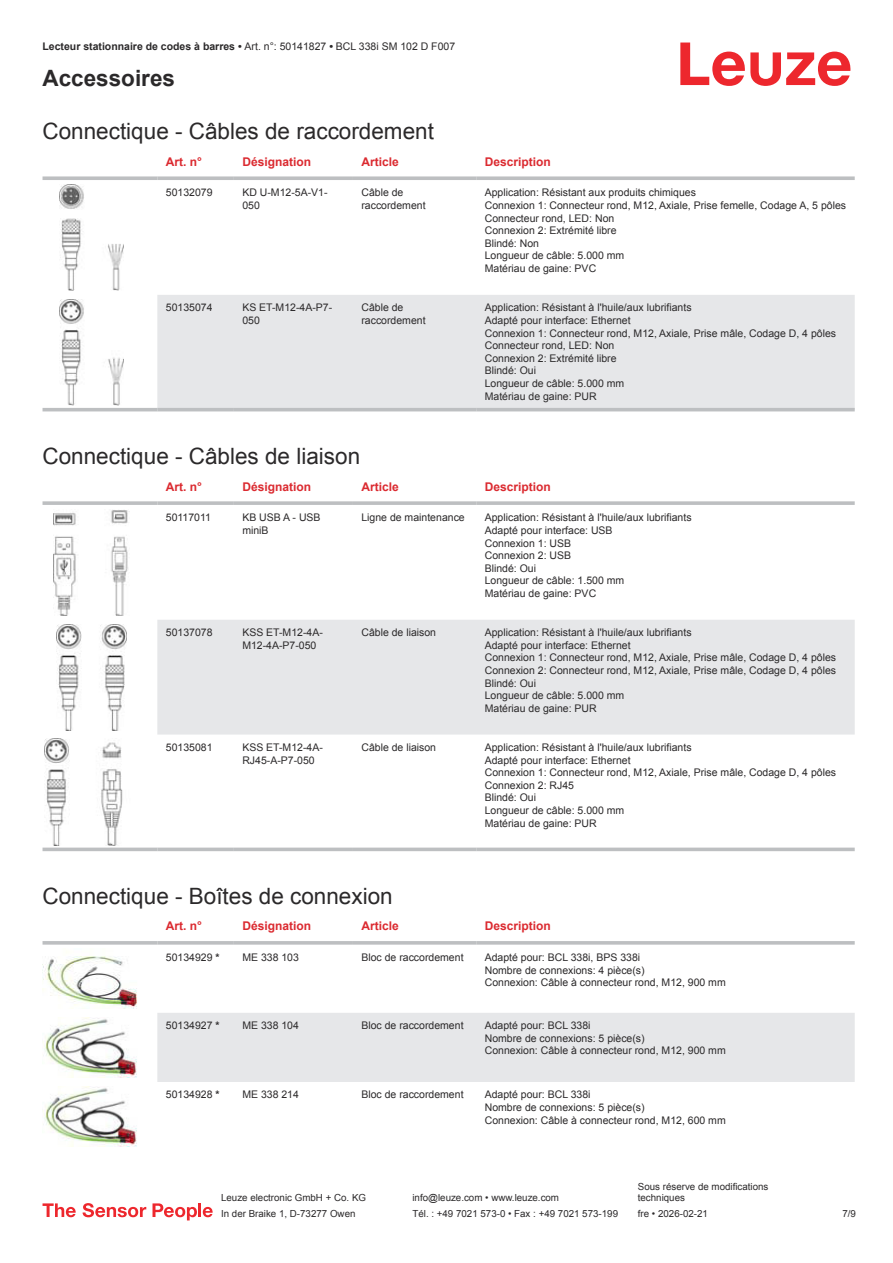
<style>
.page{position:relative;width:893px;height:1263px;background:#fff}
.page>*{position:absolute;margin:0;border:0;box-sizing:border-box;transform-origin:0 0}
.t1{font:22.5px "Arial";color:#2b292a}
.t2{font:700 22.5px "Arial";color:#2b292a}
.t3{font:700 12px "Arial";color:#db2a30}
.t4{font:10.5px/12.6px "Arial";color:#2b292a}
.t5{font:700 10.5px "Arial";color:#2b292a}
.t6{font:9.75px/11.7px "Arial";color:#2b292a}
.s1{font-weight:400}
.s2{font-weight:700}
</style>
<div class="page">
<svg style="left:680px;top:43px;width:170px;height:43px"></svg>
<div style="left:157px;top:295px;width:698px;height:113px;background:#e6e7e9"></div>
<svg style="left:43px;top:176px;width:114px;height:4px"></svg>
<svg style="left:157px;top:176px;width:77px;height:4px"></svg>
<svg style="left:234px;top:176px;width:119px;height:4px"></svg>
<svg style="left:353px;top:176px;width:123px;height:4px"></svg>
<svg style="left:476px;top:176px;width:379px;height:4px;background:#c4c6c8"></svg>
<hr style="left:43px;top:408px;width:114px;height:3px;background:#bdbfc1">
<hr style="left:157px;top:408px;width:77px;height:3px;background:#bdbfc1">
<hr style="left:234px;top:408px;width:119px;height:3px;background:#bdbfc1">
<hr style="left:353px;top:408px;width:123px;height:3px;background:#bdbfc1">
<hr style="left:476px;top:408px;width:379px;height:3px;background:#bdbfc1">
<img style="left:59px;top:184px;width:65px;height:107px">
<img style="left:59px;top:299px;width:65px;height:106px">
<svg style="left:43px;top:615px;width:812px;height:237px"></svg>
<div style="left:157px;top:620px;width:698px;height:114px;background:#e6e7e9"></div>
<svg style="left:43px;top:501px;width:114px;height:4px"></svg>
<svg style="left:157px;top:501px;width:77px;height:4px"></svg>
<svg style="left:234px;top:501px;width:119px;height:4px"></svg>
<svg style="left:353px;top:501px;width:123px;height:4px"></svg>
<svg style="left:476px;top:501px;width:379px;height:4px;background:#c3c5c7"></svg>
<hr style="left:43px;top:848px;width:114px;height:3px;background:#bdbfc1">
<hr style="left:157px;top:848px;width:77px;height:3px;background:#bdbfc1">
<hr style="left:234px;top:848px;width:119px;height:3px;background:#bdbfc1">
<hr style="left:353px;top:848px;width:123px;height:3px;background:#bdbfc1">
<hr style="left:476px;top:848px;width:379px;height:3px;background:#bdbfc1">
<img style="left:53px;top:510px;width:77px;height:105px">
<img style="left:56px;top:624px;width:70px;height:106px">
<img style="left:45px;top:739px;width:93px;height:106px">
<div style="left:157px;top:1013px;width:698px;height:69px;background:#e6e7e9"></div>
<svg style="left:43px;top:941px;width:114px;height:4px"></svg>
<svg style="left:157px;top:941px;width:77px;height:4px"></svg>
<svg style="left:234px;top:941px;width:119px;height:4px"></svg>
<svg style="left:353px;top:941px;width:123px;height:4px"></svg>
<svg style="left:476px;top:941px;width:379px;height:4px;background:#c3c5c7"></svg>
<img style="left:43px;top:956px;width:94px;height:52px">
<img style="left:43px;top:1017px;width:94px;height:61px">
<img style="left:43px;top:1086px;width:94px;height:61px">
<svg style="left:43px;top:1203px;width:33px;height:14px"></svg>
<svg style="left:83px;top:1203px;width:63px;height:14px"></svg>
<svg style="left:153px;top:1203px;width:44px;height:17px"></svg>
<hr style="left:198px;top:1203px;width:3px;height:14px;background:#ed272d">
<svg style="left:203px;top:1207px;width:10px;height:10px"></svg>
<p class="t5" style="left:43px;top:43px;width:414px">Lecteur stationnaire de codes à barres • <span class="s1">Art. n°: 50141827</span> • <span class="s1">BCL 338i SM 102 D F007</span></p>
<h1 class="t2" style="left:43px;top:70px;width:134px">Accessoires</h1>
<h1 class="t1" style="left:43px;top:123px;width:393px">Connectique - Câbles de raccordement</h1>
<p class="t3" style="left:166px;top:157px;width:38px">Art. n°</p>
<p class="t3" style="left:242px;top:157px;width:70px">Désignation</p>
<p class="t3" style="left:361px;top:157px;width:39px">Article</p>
<p class="t3" style="left:485px;top:157px;width:68px">Description</p>
<p class="t4" style="left:166px;top:187px;width:48px">50132079</p>
<p class="t4" style="left:242px;top:187px;width:87px">KD U-M12-5A-V1-<br>050</p>
<p class="t4" style="left:361px;top:187px;width:66px">Câble de raccordement</p>
<p class="t4" style="left:485px;top:187px;width:363px">Application: Résistant aux produits chimiques<br>Connexion 1: Connecteur rond, M12, Axiale, Prise femelle, Codage A, 5 pôles Connecteur rond, LED: Non<br>Connexion 2: Extrémité libre<br>Blindé: Non<br>Longueur de câble: 5.000 mm<br>Matériau de gaine: PVC</p>
<p class="t4" style="left:166px;top:302px;width:48px">50135074</p>
<p class="t4" style="left:242px;top:302px;width:91px">KS ET-M12-4A-P7-<br>050</p>
<p class="t4" style="left:361px;top:302px;width:66px">Câble de raccordement</p>
<p class="t4" style="left:485px;top:302px;width:353px">Application: Résistant à l'huile/aux lubrifiants<br>Adapté pour interface: Ethernet<br>Connexion 1: Connecteur rond, M12, Axiale, Prise mâle, Codage D, 4 pôles Connecteur rond, LED: Non<br>Connexion 2: Extrémité libre<br>Blindé: Oui<br>Longueur de câble: 5.000 mm<br>Matériau de gaine: PUR</p>
<h1 class="t1" style="left:43px;top:448px;width:319px">Connectique - Câbles de liaison</h1>
<p class="t3" style="left:166px;top:482px;width:38px">Art. n°</p>
<p class="t3" style="left:242px;top:482px;width:70px">Désignation</p>
<p class="t3" style="left:361px;top:482px;width:39px">Article</p>
<p class="t3" style="left:485px;top:482px;width:68px">Description</p>
<p class="t4" style="left:166px;top:512px;width:47px">50117011</p>
<p class="t4" style="left:242px;top:512px;width:80px">KB USB A - USB miniB</p>
<p class="t4" style="left:361px;top:512px;width:105px">Ligne de maintenance</p>
<p class="t4" style="left:485px;top:512px;width:208px">Application: Résistant à l'huile/aux lubrifiants<br>Adapté pour interface: USB<br>Connexion 1: USB<br>Connexion 2: USB<br>Blindé: Oui<br>Longueur de câble: 1.500 mm<br>Matériau de gaine: PVC</p>
<p class="t4" style="left:166px;top:627px;width:48px">50137078</p>
<p class="t4" style="left:242px;top:627px;width:82px">KSS ET-M12-4A-<br>M12-4A-P7-050</p>
<p class="t4" style="left:361px;top:627px;width:76px">Câble de liaison</p>
<p class="t4" style="left:485px;top:627px;width:353px">Application: Résistant à l'huile/aux lubrifiants<br>Adapté pour interface: Ethernet<br>Connexion 1: Connecteur rond, M12, Axiale, Prise mâle, Codage D, 4 pôles Connexion 2: Connecteur rond, M12, Axiale, Prise mâle, Codage D, 4 pôles Blindé: Oui<br>Longueur de câble: 5.000 mm<br>Matériau de gaine: PUR</p>
<p class="t4" style="left:166px;top:742px;width:48px">50135081</p>
<p class="t4" style="left:242px;top:742px;width:82px">KSS ET-M12-4A-<br>RJ45-A-P7-050</p>
<p class="t4" style="left:361px;top:742px;width:76px">Câble de liaison</p>
<p class="t4" style="left:485px;top:742px;width:353px">Application: Résistant à l'huile/aux lubrifiants<br>Adapté pour interface: Ethernet<br>Connexion 1: Connecteur rond, M12, Axiale, Prise mâle, Codage D, 4 pôles Connexion 2: RJ45<br>Blindé: Oui<br>Longueur de câble: 5.000 mm<br>Matériau de gaine: PUR</p>
<h1 class="t1" style="left:43px;top:888px;width:352px">Connectique - Boîtes de connexion</h1>
<p class="t3" style="left:166px;top:921px;width:38px">Art. n°</p>
<p class="t3" style="left:242px;top:921px;width:70px">Désignation</p>
<p class="t3" style="left:361px;top:921px;width:39px">Article</p>
<p class="t3" style="left:485px;top:921px;width:68px">Description</p>
<p class="t4" style="left:166px;top:952px;width:55px">50134929 <span class="s2">*</span></p>
<p class="t4" style="left:242px;top:952px;width:58px">ME 338 103</p>
<p class="t4" style="left:361px;top:952px;width:104px">Bloc de raccordement</p>
<p class="t4" style="left:485px;top:952px;width:243px">Adapté pour: BCL 338i, BPS 338i<br>Nombre de connexions: 4 pièce(s)<br>Connexion: Câble à connecteur rond, M12, 900 mm</p>
<p class="t4" style="left:166px;top:1020px;width:55px">50134927 <span class="s2">*</span></p>
<p class="t4" style="left:242px;top:1020px;width:58px">ME 338 104</p>
<p class="t4" style="left:361px;top:1020px;width:104px">Bloc de raccordement</p>
<p class="t4" style="left:485px;top:1020px;width:243px">Adapté pour: BCL 338i<br>Nombre de connexions: 5 pièce(s)<br>Connexion: Câble à connecteur rond, M12, 900 mm</p>
<p class="t4" style="left:166px;top:1089px;width:55px">50134928 <span class="s2">*</span></p>
<p class="t4" style="left:242px;top:1089px;width:58px">ME 338 214</p>
<p class="t4" style="left:361px;top:1089px;width:104px">Bloc de raccordement</p>
<p class="t4" style="left:485px;top:1089px;width:243px">Adapté pour: BCL 338i<br>Nombre de connexions: 5 pièce(s)<br>Connexion: Câble à connecteur rond, M12, 600 mm</p>
<p class="t6" style="left:221px;top:1193px;width:146px">Leuze electronic GmbH + Co. KG</p>
<p class="t6" style="left:412px;top:1193px;width:148px">info@leuze.com • www.leuze.com</p>
<p class="t6" style="left:638px;top:1181px;width:132px">Sous réserve de modifications techniques</p>
<p class="t6" style="left:221px;top:1209px;width:136px">In der Braike 1, D-73277 Owen</p>
<p class="t6" style="left:412px;top:1209px;width:207px">Tél. : +49 7021 573-0 • Fax : +49 7021 573-199</p>
<p class="t6" style="left:638px;top:1209px;width:72px">fre • 2026-02-21</p>
<p class="t6" style="left:842px;top:1209px;width:15px">7 /9</p>
</div>
